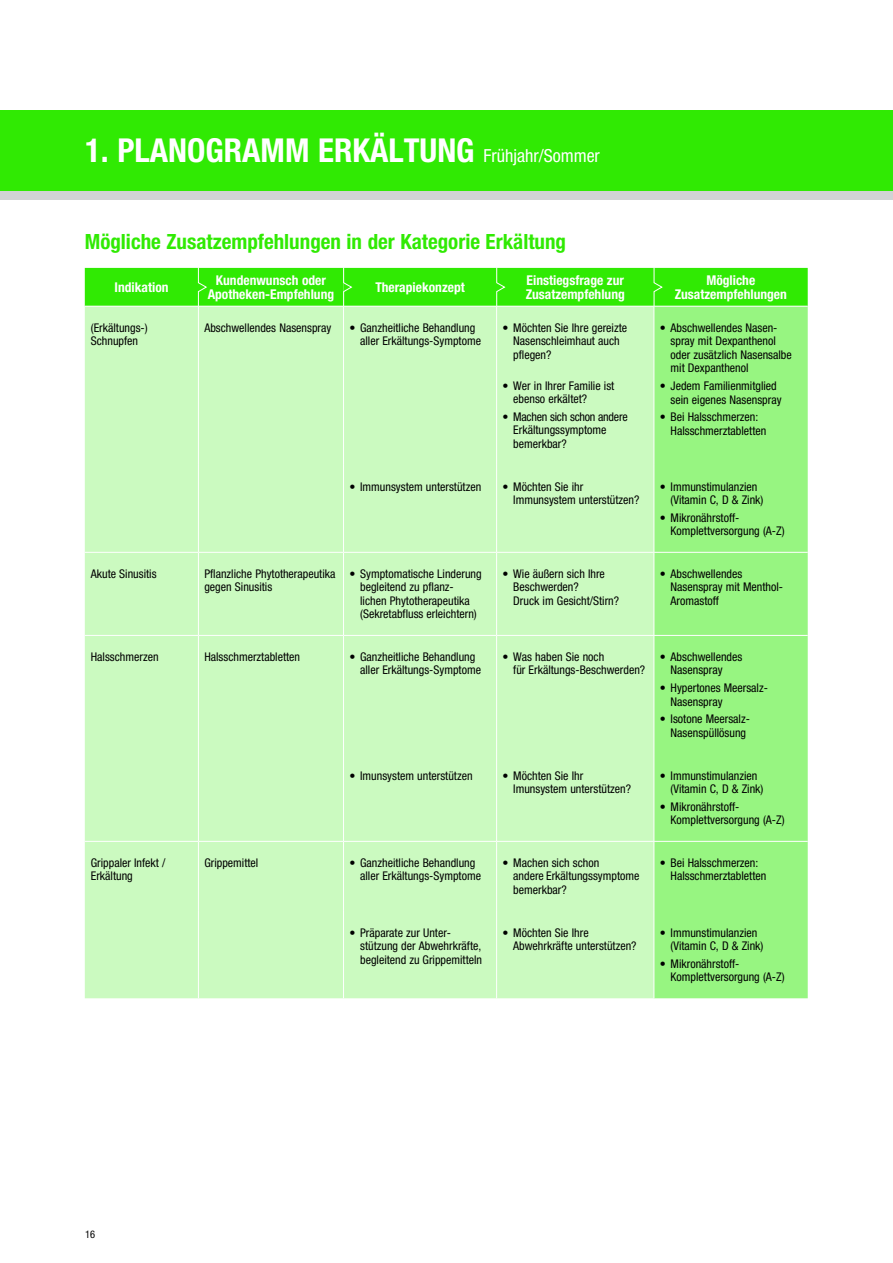
<style>
.page{position:relative;width:893px;height:1263px;background:#fff}
.page>*{position:absolute;margin:0;border:0;box-sizing:border-box;transform-origin:0 0}
.t1{font:700 condensed 33px "Helvetica Neue LT Pro";color:#fff}
.t2{font:700 condensed 21px "Helvetica Neue LT Pro";color:#30ea03}
.t3{font:700 condensed 13.5px/13.5px "Helvetica Neue LT Pro";color:#fff;text-align:center}
.t4{font:condensed 12px/13.5px "Helvetica Neue LT Pro";color:#000}
.t5{font:condensed 10.5px "Helvetica Neue LT Pro";color:#000}
.s1{font-weight:400;font-size:18px}
</style>
<div class="page">
<div style="left:0;top:111px;width:893px;height:83px;background:#30ea03"></div>
<div style="left:0;top:191px;width:893px;height:9px;background:#d0d3d4"></div>
<div style="left:85px;top:307px;width:569px;height:691px;background:#cbfac0"></div>
<div style="left:655px;top:307px;width:153px;height:691px;background:#97f581"></div>
<hr style="left:198px;top:307px;width:1px;height:158px;background:#fff">
<hr style="left:343px;top:307px;width:1px;height:158px;background:#fff">
<hr style="left:496px;top:307px;width:1px;height:158px;background:#fff">
<hr style="left:198px;top:465px;width:1px;height:87px;background:#fff">
<hr style="left:343px;top:465px;width:1px;height:87px;background:#fff">
<hr style="left:496px;top:465px;width:1px;height:87px;background:#fff">
<hr style="left:85px;top:552px;width:113px;height:1px;background:#fff">
<hr style="left:198px;top:552px;width:146px;height:1px;background:#fff">
<hr style="left:198px;top:553px;width:1px;height:82px;background:#fff">
<hr style="left:344px;top:552px;width:153px;height:1px;background:#fff">
<hr style="left:343px;top:553px;width:1px;height:82px;background:#fff">
<hr style="left:497px;top:552px;width:157px;height:1px;background:#fff">
<hr style="left:496px;top:553px;width:1px;height:82px;background:#fff">
<hr style="left:654px;top:552px;width:154px;height:1px;background:#fff">
<hr style="left:85px;top:635px;width:113px;height:1px;background:#fff">
<hr style="left:198px;top:635px;width:146px;height:1px;background:#fff">
<hr style="left:198px;top:636px;width:1px;height:118px;background:#fff">
<hr style="left:344px;top:635px;width:153px;height:1px;background:#fff">
<hr style="left:343px;top:636px;width:1px;height:118px;background:#fff">
<hr style="left:497px;top:635px;width:157px;height:1px;background:#fff">
<hr style="left:496px;top:636px;width:1px;height:118px;background:#fff">
<hr style="left:654px;top:635px;width:154px;height:1px;background:#fff">
<hr style="left:198px;top:754px;width:1px;height:87px;background:#fff">
<hr style="left:343px;top:754px;width:1px;height:87px;background:#fff">
<hr style="left:496px;top:754px;width:1px;height:87px;background:#fff">
<hr style="left:198px;top:842px;width:1px;height:69px;background:#fff">
<hr style="left:343px;top:842px;width:1px;height:69px;background:#fff">
<hr style="left:496px;top:842px;width:1px;height:69px;background:#fff">
<hr style="left:198px;top:911px;width:1px;height:87px;background:#fff">
<hr style="left:343px;top:911px;width:1px;height:87px;background:#fff">
<hr style="left:496px;top:911px;width:1px;height:87px;background:#fff">
<hr style="left:85px;top:841px;width:113px;height:1px;background:#fff">
<hr style="left:198px;top:841px;width:146px;height:1px;background:#fff">
<hr style="left:344px;top:841px;width:153px;height:1px;background:#fff">
<hr style="left:497px;top:841px;width:157px;height:1px;background:#fff">
<hr style="left:654px;top:841px;width:154px;height:1px;background:#fff">
<svg style="left:85px;top:267px;width:723px;height:40px;background:#3ceb12"></svg>
<h1 class="t1" style="left:85px;top:130px;width:516px">1. PLANOGRAMM ERKÄLTUNG <span class="s1">Frühjahr/Sommer</span></h1>
<h2 class="t2" style="left:85px;top:229px;width:483px">Mögliche Zusatzempfehlungen in der Kategorie Erkältung</h2>
<p class="t3" style="left:115px;top:280px;width:55px">Indikation</p>
<p class="t3" style="left:208px;top:274px;width:128px">Kundenwunsch oder<br>Apotheken-Empfehlung</p>
<p class="t3" style="left:375px;top:280px;width:91px">Therapiekonzept</p>
<p class="t3" style="left:526px;top:274px;width:101px;text-align:left">Einstiegsfrage zur<br>Zusatzempfehlung</p>
<p class="t3" style="left:675px;top:274px;width:114px">Mögliche<br>Zusatzempfehlungen</p>
<p class="t4" style="left:91px;top:321px;width:58px">(Erkältungs-)<br>Schnupfen</p>
<p class="t4" style="left:204px;top:321px;width:128px">Abschwellendes Nasenspray</p>
<p class="t4" style="left:360px;top:321px;width:122px;text-indent:-11px">• Ganzheitliche Behandlung aller Erkältungs-Symptome</p>
<p class="t4" style="left:513px;top:321px;width:115px;text-indent:-11px">• Möchten Sie Ihre gereizte<br>Nasenschleimhaut auch pflegen?</p>
<p class="t4" style="left:513px;top:379px;width:103px;text-indent:-11px">• Wer in Ihrer Familie ist ebenso erkältet?</p>
<p class="t4" style="left:513px;top:410px;width:116px;text-indent:-11px">• Machen sich schon andere<br>Erkältungssymptome bemerkbar?</p>
<p class="t4" style="left:671px;top:321px;width:123px;text-indent:-11px">• Abschwellendes Nasen&shy;spray mit Dexpanthenol oder zusätzlich Nasensalbe mit Dexpanthenol</p>
<p class="t4" style="left:671px;top:379px;width:112px;text-indent:-11px">• Jedem Familienmitglied sein eigenes Nasenspray</p>
<p class="t4" style="left:671px;top:410px;width:97px;text-indent:-11px">• Bei Halsschmerzen:<br>Halsschmerztabletten</p>
<p class="t4" style="left:350px;top:479px;width:133px">• Immunsystem unterstützen</p>
<p class="t4" style="left:513px;top:479px;width:128px;text-indent:-11px">• Möchten Sie ihr<br>Immunsystem unterstützen?</p>
<p class="t4" style="left:671px;top:479px;width:94px;text-indent:-11px">• Immunstimulanzien (Vitamin C, D &amp; Zink)</p>
<p class="t4" style="left:671px;top:511px;width:116px;text-indent:-11px">• Mikronährstoff-<br>Komplettversorgung (A-Z)</p>
<p class="t4" style="left:91px;top:567px;width:67px">Akute Sinusitis</p>
<p class="t4" style="left:204px;top:567px;width:133px">Pflanzliche Phytotherapeutika gegen Sinusitis</p>
<p class="t4" style="left:360px;top:567px;width:123px;text-indent:-11px">• Symptomatische Linderung begleitend zu pflanz&shy;lichen Phytotherapeutika (Sekretabfluss erleichtern)</p>
<p class="t4" style="left:513px;top:567px;width:107px;text-indent:-11px">• Wie äußern sich Ihre<br>Beschwerden?<br>Druck im Gesicht/Stirn?</p>
<p class="t4" style="left:671px;top:567px;width:114px;text-indent:-11px">• Abschwellendes<br>Nasenspray mit Menthol-<br>Aromastoff</p>
<p class="t4" style="left:91px;top:650px;width:69px">Halsschmerzen</p>
<p class="t4" style="left:204px;top:650px;width:97px">Halsschmerztabletten</p>
<p class="t4" style="left:360px;top:650px;width:122px;text-indent:-11px">• Ganzheitliche Behandlung aller Erkältungs-Symptome</p>
<p class="t4" style="left:513px;top:650px;width:134px;text-indent:-11px">• Was haben Sie noch<br>für Erkältungs-Beschwerden?</p>
<p class="t4" style="left:671px;top:650px;width:73px;text-indent:-11px">• Abschwellendes<br>Nasenspray</p>
<p class="t4" style="left:671px;top:681px;width:99px;text-indent:-11px">• Hypertones Meersalz-<br>Nasenspray</p>
<p class="t4" style="left:660px;top:712px;width:91px;text-align:center">• Isotone Meersalz-<br>Nasenspüllösung</p>
<p class="t4" style="left:350px;top:768px;width:125px">• Imunsystem unterstützen</p>
<p class="t4" style="left:513px;top:768px;width:119px;text-indent:-11px">• Möchten Sie Ihr<br>Imunsystem unterstützen?</p>
<p class="t4" style="left:671px;top:768px;width:94px;text-indent:-11px">• Immunstimulanzien (Vitamin C, D &amp; Zink)</p>
<p class="t4" style="left:671px;top:800px;width:116px;text-indent:-11px">• Mikronährstoff-<br>Komplettversorgung (A-Z)</p>
<p class="t4" style="left:91px;top:856px;width:76px">Grippaler Infekt /<br>Erkältung</p>
<p class="t4" style="left:204px;top:856px;width:55px">Grippemittel</p>
<p class="t4" style="left:360px;top:856px;width:122px;text-indent:-11px">• Ganzheitliche Behandlung aller Erkältungs-Symptome</p>
<p class="t4" style="left:513px;top:856px;width:128px;text-indent:-11px">• Machen sich schon<br>andere Erkältungssymptome bemerkbar?</p>
<p class="t4" style="left:671px;top:856px;width:97px;text-indent:-11px">• Bei Halsschmerzen:<br>Halsschmerztabletten</p>
<p class="t4" style="left:360px;top:925px;width:123px;text-indent:-11px">• Präparate zur Unter&shy;stützung der Abwehrkräfte, begleitend zu Grippemitteln</p>
<p class="t4" style="left:513px;top:925px;width:125px;text-indent:-11px">• Möchten Sie Ihre<br>Abwehrkräfte unterstützen?</p>
<p class="t4" style="left:671px;top:925px;width:94px;text-indent:-11px">• Immunstimulanzien (Vitamin C, D &amp; Zink)</p>
<p class="t4" style="left:671px;top:957px;width:116px;text-indent:-11px">• Mikronährstoff-<br>Komplettversorgung (A-Z)</p>
<p class="t5" style="left:85px;top:1228px;width:12px">16</p>
</div>
